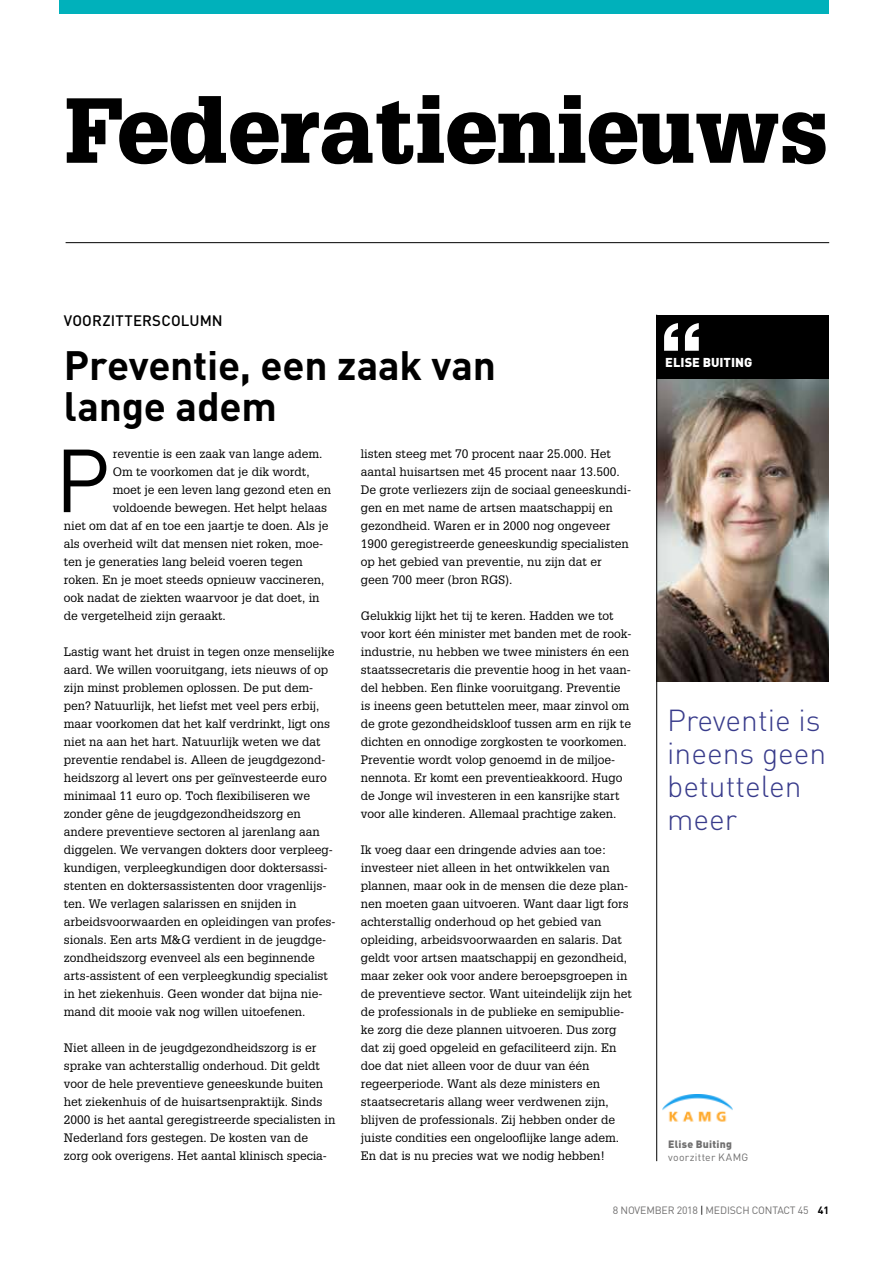
<style>
.page{position:relative;width:893px;height:1263px;background:#fff}
.page>*{position:absolute;margin:0;border:0;box-sizing:border-box;transform-origin:0 0}
.t1{font:900 90px "Glypha LT Std";letter-spacing:.005em;color:#000}
.t2{font:87.9px "DINOT";color:#000}
.t3{font:700 40.5px/40.5px "DINOT";letter-spacing:-.005em;color:#000}
.t4{font:300 30px/33px "DINOT";color:#383b8b}
.t5{font:500 15px "DINOT";letter-spacing:.01em;color:#000}
.t6{font:900 12.75px "DINOT";letter-spacing:.005em;color:#fff}
.t7{font:12px/18px "Glypha LT Std";color:#000}
.t8{font:10.5px "DINOT";letter-spacing:-.015em;color:#706f6f}
.t9{font:10.5px "DINOT";letter-spacing:.025em;color:#706f6f}
.t10{font:900 10.5px "DINOT";letter-spacing:.025em;color:#706f6f}
.s1{color:#000}
.s2{font-weight:700;color:#000}
</style>
<div class="page">
<hr style="left:66px;top:242px;width:763px;height:1px;background:#000">
<div style="left:60px;top:0;width:769px;height:13px;background:#00b1bb"></div>
<img style="left:657px;top:378px;width:172px;height:304px">
<div style="left:657px;top:315px;width:172px;height:63px;background:#000"></div>
<svg style="left:685px;top:323px;width:14px;height:28px"></svg>
<svg style="left:664px;top:323px;width:14px;height:28px"></svg>
<hr style="left:656px;top:315px;width:1px;height:846px;background:#000">
<img style="left:662px;top:1094px;width:70px;height:28px">
<h1 class="t1" style="left:64px;top:76px;width:766px">Federatienieuws</h1>
<p class="t5" style="left:64px;top:311px;width:160px">VOORZITTERSCOLUMN</p>
<h3 class="t3" style="left:64px;top:344px;width:434px">Preventie, een zaak van lange adem</h3>
<h2 class="t2" style="left:55px;top:425px;width:57px">P</h2>
<p class="t7" style="left:113px;top:445px;width:211px">reventie is een zaak van lange adem.</p>
<p class="t7" style="left:113px;top:463px;width:198px">Om te voorkomen dat je dik wordt,</p>
<p class="t7" style="left:113px;top:481px;width:220px">moet je een leven lang gezond eten en</p>
<p class="t7" style="left:113px;top:499px;width:216px">voldoende bewegen. Het helpt helaas</p>
<p class="t7" style="left:64px;top:517px;width:266px">niet om dat af en toe een jaartje te doen. Als je</p>
<p class="t7" style="left:64px;top:535px;width:261px">als overheid wilt dat mensen niet roken, moe-</p>
<p class="t7" style="left:64px;top:553px;width:241px">ten je generaties lang beleid voeren tegen</p>
<p class="t7" style="left:64px;top:571px;width:262px">roken. En je moet steeds opnieuw vaccineren,</p>
<p class="t7" style="left:64px;top:589px;width:257px">ook nadat de ziekten waarvoor je dat doet, in</p>
<p class="t7" style="left:64px;top:607px;width:164px">de vergetelheid zijn geraakt.</p>
<p class="t7" style="left:64px;top:643px;width:273px">Lastig want het druist in tegen onze menselijke aard. We willen vooruitgang, iets nieuws of op zijn minst problemen oplossen. De put dem&shy;pen? Natuurlijk, het liefst met veel pers erbij, maar voorkomen dat het kalf verdrinkt, ligt ons niet na aan het hart. Natuurlijk weten we dat preventie rendabel is. Alleen de jeugdgezond&shy;heidszorg al levert ons per geïnvesteerde euro minimaal 11 euro op. Toch flexibiliseren we zonder gêne de jeugdgezondheidszorg en andere preventieve sectoren al jarenlang aan diggelen. We vervangen dokters door verpleeg&shy;kundigen, verpleegkundigen door doktersassi&shy;stenten en doktersassistenten door vragenlijs&shy;ten. We verlagen salarissen en snijden in arbeidsvoorwaarden en opleidingen van profes&shy;sionals. Een arts M&amp;G verdient in de jeugdge&shy;zondheidszorg evenveel als een beginnende arts-assistent of een verpleegkundig specialist in het ziekenhuis. Geen wonder dat bijna nie&shy;mand dit mooie vak nog willen uitoefenen.</p>
<p class="t7" style="left:64px;top:1039px;width:273px">Niet alleen in de jeugdgezondheidszorg is er sprake van achterstallig onderhoud. Dit geldt voor de hele preventieve geneeskunde buiten het ziekenhuis of de huisartsenpraktijk. Sinds 2000 is het aantal geregistreerde specialisten in Nederland fors gestegen. De kosten van de zorg ook overigens. Het aantal klinisch specia-</p>
<p class="t7" style="left:361px;top:445px;width:272px">listen steeg met 70 procent naar 25.000. Het aantal huisartsen met 45 procent naar 13.500.<br>De grote verliezers zijn de sociaal geneeskundi&shy;gen en met name de artsen maatschappij en gezondheid. Waren er in 2000 nog ongeveer 1900 geregistreerde geneeskundig specialisten op het gebied van preventie, nu zijn dat er geen 700 meer (bron RGS).</p>
<p class="t7" style="left:361px;top:607px;width:272px">Gelukkig lijkt het tij te keren. Hadden we tot voor kort één minister met banden met de rook&shy;industrie, nu hebben we twee ministers én een staatssecretaris die preventie hoog in het vaan&shy;del hebben. Een flinke vooruitgang. Preventie is ineens geen betuttelen meer, maar zinvol om de grote gezondheidskloof tussen arm en rijk te dichten en onnodige zorgkosten te voorkomen.<br>Preventie wordt volop genoemd in de miljoe&shy;nennota. Er komt een preventieakkoord. Hugo de Jonge wil investeren in een kansrijke start voor alle kinderen. Allemaal prachtige zaken.</p>
<p class="t7" style="left:361px;top:841px;width:272px">Ik voeg daar een dringende advies aan toe: investeer niet alleen in het ontwikkelen van plannen, maar ook in de mensen die deze plan&shy;nen moeten gaan uitvoeren. Want daar ligt fors achterstallig onderhoud op het gebied van opleiding, arbeidsvoorwaarden en salaris. Dat geldt voor artsen maatschappij en gezondheid, maar zeker ook voor andere beroepsgroepen in de preventieve sector. Want uiteindelijk zijn het de professionals in de publieke en semipublie&shy;ke zorg die deze plannen uitvoeren. Dus zorg dat zij goed opgeleid en gefaciliteerd zijn. En doe dat niet alleen voor de duur van één regeerperiode. Want als deze ministers en staatsecretaris allang weer verdwenen zijn, blijven de professionals. Zij hebben onder de juiste condities een ongelooflijke lange adem.<br>En dat is nu precies wat we nodig hebben!</p>
<p class="t6" style="left:665px;top:354px;width:89px">ELISE BUITING</p>
<h3 class="t4" style="left:667px;top:704px;width:161px">Preventie is ineens geen betuttelen meer</h3>
<p class="t10" style="left:668px;top:1137px;width:65px">Elise Buiting</p>
<p class="t9" style="left:668px;top:1151px;width:82px">voorzitter KAMG</p>
<p class="t8" style="left:613px;top:1203px;width:218px">8 NOVEMBER 2018 <span class="s1">|</span> MEDISCH CONTACT 45 <span class="s2">41</span></p>
</div>
